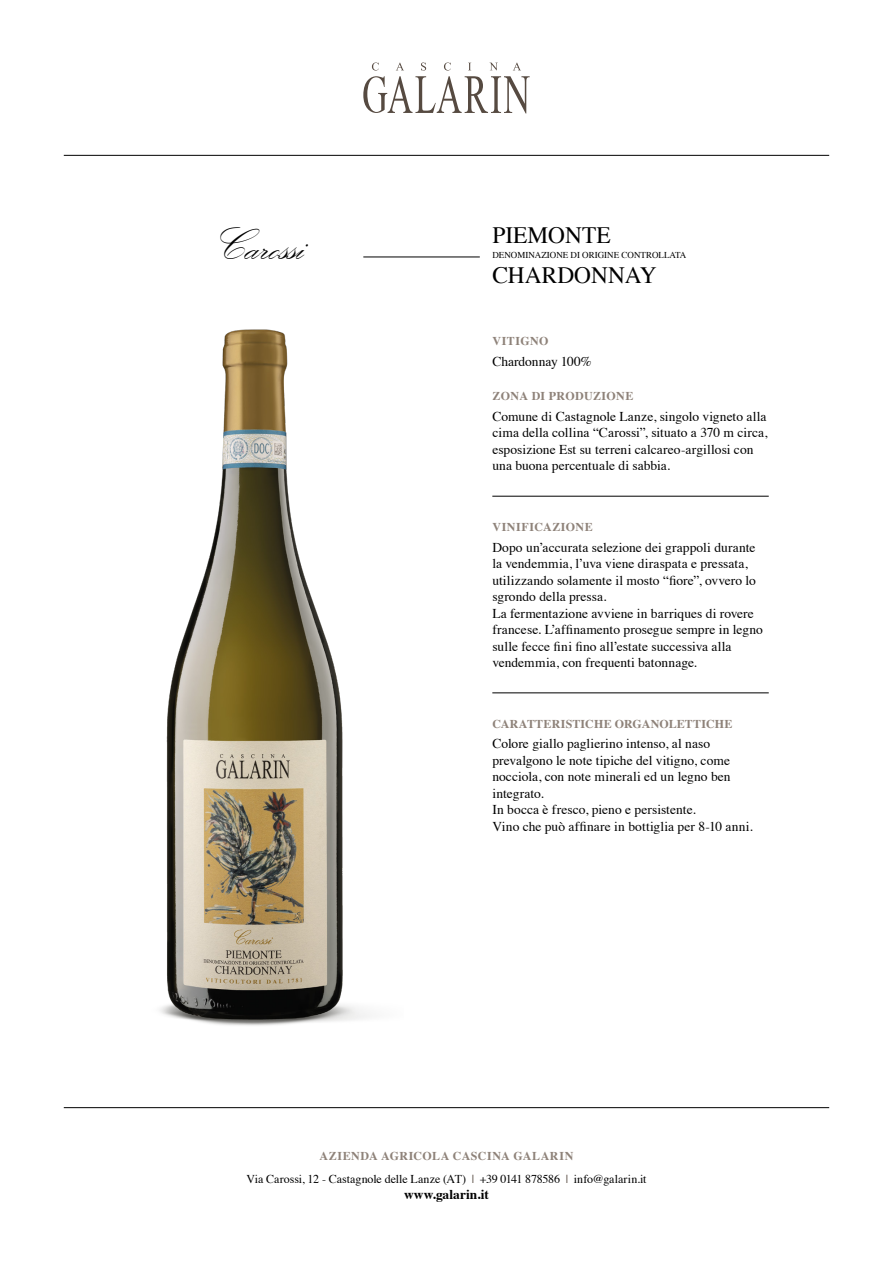
<style>
.page{position:relative;width:893px;height:1263px;background:#fff}
.page>*{position:absolute;margin:0;border:0;box-sizing:border-box;transform-origin:0 0}
.t1{font:47.25px "Kunstler Script";color:#000}
.t2{font:23.4px "Times";color:#000}
.t3{font:13.5px/16.5px "Times";letter-spacing:.005em;color:#000}
.t4{font:700 13.5px "Times";letter-spacing:.005em;color:#000}
.t5{font:12px "Times";letter-spacing:-.005em;color:#000}
.t6{font:700 12px "Times";letter-spacing:.03em;color:#8e8279}
.t7{font:700 12px "Times";letter-spacing:.01em;color:#8e8279}
.t8{font:700 12px "Times";letter-spacing:.05em;color:#8e8279}
.t9{font:9px "Times";color:#000}
.s1{color:#564a41}
</style>
<div class="page">
<hr style="left:64px;top:1107px;width:765px;height:1px;background:#000">
<hr style="left:64px;top:155px;width:765px;height:1px;background:#000">
<svg style="left:363px;top:63px;width:167px;height:51px"></svg>
<img style="left:160px;top:329px;width:210px;height:697px">
<hr style="left:363px;top:257px;width:117px;height:1px;background:#000">
<hr style="left:492px;top:693px;width:277px;height:1px;background:#000">
<hr style="left:492px;top:496px;width:277px;height:1px;background:#000">
<h1 class="t1" style="left:207px;top:220px;width:97px">Carossi</h1>
<h2 class="t2" style="left:492px;top:213px;width:120px">PIEMONTE</h2>
<p class="t9" style="left:492px;top:246px;width:196px">DENOMINAZIONE DI ORIGINE CONTROLLATA</p>
<h2 class="t2" style="left:492px;top:253px;width:166px">CHARDONNAY</h2>
<p class="t6" style="left:492px;top:330px;width:58px">VITIGNO</p>
<p class="t3" style="left:492px;top:352px;width:101px">Chardonnay 100%</p>
<p class="t6" style="left:492px;top:385px;width:143px">ZONA DI PRODUZIONE</p>
<p class="t3" style="left:492px;top:407px;width:277px">Comune di Castagnole Lanze, singolo vigneto alla cima della collina “Carossi”, situato a 370 m circa, esposizione Est su terreni calcareo-argillosi con una buona percentuale di sabbia.</p>
<p class="t8" style="left:492px;top:515px;width:102px">VINIFICAZIONE</p>
<p class="t3" style="left:492px;top:538px;width:272px">Dopo un’accurata selezione dei grappoli durante la vendemmia, l’uva viene diraspata e pressata, utilizzando solamente il mosto “fiore”, ovvero lo sgrondo della pressa.<br>La fermentazione avviene in barriques di rovere francese. L’affinamento prosegue sempre in legno sulle fecce fini fino all’estate successiva alla vendemmia, con frequenti batonnage.</p>
<p class="t7" style="left:492px;top:712px;width:242px">CARATTERISTICHE ORGANOLETTICHE</p>
<p class="t3" style="left:492px;top:734px;width:262px">Colore giallo paglierino intenso, al naso prevalgono le note tipiche del vitigno, come nocciola, con note minerali ed un legno ben integrato.<br>In bocca è fresco, pieno e persistente.<br>Vino che può affinare in bottiglia per 8-10 anni.</p>
<p class="t6" style="left:320px;top:1145px;width:255px">AZIENDA AGRICOLA CASCINA GALARIN</p>
<p class="t5" style="left:246px;top:1167px;width:402px">Via Carossi, 12 - Castagnole delle Lanze (AT) <span class="s1">|</span> +39 0141 878586 <span class="s1">|</span> info@galarin.it</p>
<p class="t4" style="left:404px;top:1181px;width:86px">www.galarin.it</p>
</div>
